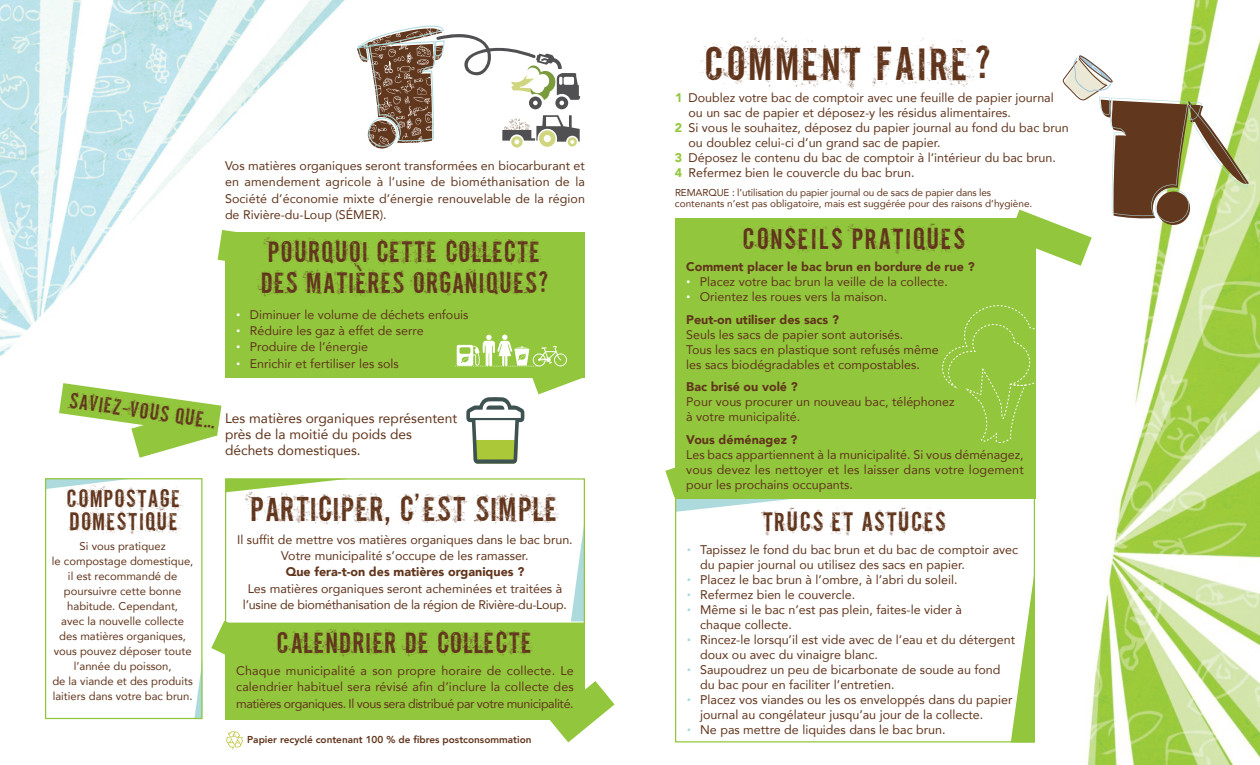
<style>
.page{position:relative;width:1260px;height:765px;background:#fff}
.page>*{position:absolute;margin:0;border:0;box-sizing:border-box;transform-origin:0 0}
.t1{font:47.5px "CGF Off Road";color:#61351c}
.t2{font:35px "CGF Off Road";color:#61351c}
.t3{font:30px/31.2px "CGF Off Road";color:#61351c}
.t4{font:27.5px "CGF Off Road";color:#61351c}
.t5{font:25px/23.8px "CGF Off Road";color:#61351c}
.t6{font:22.5px "CGF Off Road";color:#61351c}
.t7{font:13.75px/16.2px "Avenir";color:#61351c}
.t8{font:12.5px/16.2px "Avenir";color:#61351c}
.t9{font:12.5px/16.2px "Avenir";letter-spacing:-.02em;color:#61351c;text-align:center}
.t10{font:900 12.5px "Avenir";color:#61351c}
.t11{font:11.25px/15px "Avenir";color:#61351c;text-align:center}
.t12{font:10px/11.2px "Avenir";color:#61351c}
.t13{font:800 10px "Avenir";color:#61351c}
.s1{font-weight:900;font-size:15px;color:#fff}
.s2{font-weight:900;color:#92c73d}
.s3{font-weight:900}
.s4{font-weight:900;font-size:15px;color:#acdadd}
</style>
<div class="page">
<img style="left:0;top:0;width:1260px;height:765px">
<svg style="left:665px;top:461px;width:134px;height:51px"></svg>
<svg style="left:227px;top:480px;width:122px;height:12px"></svg>
<svg style="left:571px;top:518px;width:12px;height:103px"></svg>
<svg style="left:354px;top:26px;width:226px;height:123px"></svg>
<div style="left:225px;top:232px;width:360px;height:146px;background:#92c73d"></div>
<svg style="left:59px;top:383px;width:162px;height:75px"></svg>
<div style="left:675px;top:218px;width:360px;height:281px;background:#92c73d"></div>
<div style="left:675px;top:497px;width:360px;height:245px;border:1px solid #92c73d"></div>
<svg style="left:1011px;top:568px;width:24px;height:174px"></svg>
<svg style="left:1009px;top:55px;width:240px;height:211px"></svg>
<svg style="left:211px;top:621px;width:37px;height:38px"></svg>
<svg style="left:549px;top:681px;width:66px;height:61px"></svg>
<div style="left:225px;top:623px;width:360px;height:96px;background:#92c73d"></div>
<svg style="left:455px;top:335px;width:130px;height:129px"></svg>
<svg style="left:942px;top:305px;width:114px;height:138px"></svg>
<svg style="left:47px;top:480px;width:85px;height:9px"></svg>
<svg style="left:194px;top:660px;width:6px;height:57px"></svg>
<div style="left:225px;top:478px;width:360px;height:146px;border:1px solid #92c73d"></div>
<div style="left:45px;top:478px;width:157px;height:241px;border:1px solid #92c73d"></div>
<svg style="left:226px;top:731px;width:18px;height:19px"></svg>
<svg style="left:218px;top:230px;width:30px;height:34px"></svg>
<h3 class="t6" style="left:72px;top:388px;width:149px;rotate:8deg">saviez-vous que...</h3>
<h3 class="t5" style="left:67px;top:486px;width:116px">COMPOSTAGE<br>DOMESTIQUE</h3>
<p class="t11" style="left:52px;top:539px;width:143px">Si vous pratiquez<br>le compostage domestique, il est recommandé de poursuivre cette bonne habitude. Cependant,<br>avec la nouvelle collecte des matières organiques, vous pouvez déposer toute l’année du poisson,<br>de la viande et des produits laitiers dans votre bac brun.</p>
<p class="t8" style="left:225px;top:158px;width:361px;text-align:justify">Vos matières organiques seront transformées en biocarburant et en amendement agricole à l’usine de biométhanisation de la Société d’économie mixte d’énergie renouvelable de la région de Rivière-du-Loup (SÉMER).</p>
<h3 class="t3" style="left:261px;top:236px;width:289px">Pourquoi cette collecte des matiEres organiques?</h3>
<p class="t8" style="left:236px;top:307px;width:234px"><span class="s1">·</span> Diminuer le volume de déchets enfouis <span class="s1">·</span> Réduire les gaz à effet de serre<br><span class="s1">·</span> Produire de l’énergie<br><span class="s1">·</span> Enrichir et fertiliser les sols</p>
<p class="t7" style="left:225px;top:410px;width:234px">Les matières organiques représentent près de la moitié du poids des déchets domestiques.</p>
<h2 class="t2" style="left:251px;top:490px;width:309px">Participer, c est simple</h2>
<p class="t8" style="left:237px;top:532px;width:337px;text-align:center">Il suffit de mettre vos matières organiques dans le bac brun.<br>Votre municipalité s’occupe de les ramasser.</p>
<p class="t10" style="left:286px;top:564px;width:240px">Que fera-t-on des matières organiques ?</p>
<p class="t9" style="left:243px;top:581px;width:326px">Les matières organiques seront acheminées et traitées à l’usine de biométhanisation de la région de Rivière-du-Loup.</p>
<h3 class="t3" style="left:415px;top:471px;width:7px">,</h3>
<h3 class="t3" style="left:277px;top:627px;width:258px">Calendrier de collecte</h3>
<p class="t8" style="left:236px;top:663px;width:339px;text-align:justify">Chaque municipalité a son propre horaire de collecte. Le calendrier habituel sera révisé afin d’inclure la collecte des matières organiques. Il vous sera distribué par votre municipalité.</p>
<p class="t13" style="left:247px;top:733px;width:286px">Papier recyclé contenant 100 % de fibres postconsommation</p>
<h1 class="t1" style="left:705px;top:37px;width:289px">COMMENT FAIRE?</h1>
<p class="t8" style="left:675px;top:90px;width:380px"><span class="s2">1</span> Doublez votre bac de comptoir avec une feuille de papier journal</p>
<p class="t8" style="left:689px;top:105px;width:324px">ou un sac de papier et déposez-y les résidus alimentaires.</p>
<p class="t8" style="left:675px;top:120px;width:395px"><span class="s2">2</span> Si vous le souhaitez, déposez du papier journal au fond du bac brun</p>
<p class="t8" style="left:689px;top:135px;width:253px">ou doublez celui-ci d’un grand sac de papier.</p>
<p class="t8" style="left:675px;top:150px;width:382px"><span class="s2">3</span> Déposez le contenu du bac de comptoir à l’intérieur du bac brun.</p>
<p class="t8" style="left:675px;top:165px;width:241px"><span class="s2">4</span> Refermez bien le couvercle du bac brun.</p>
<p class="t12" style="left:675px;top:187px;width:359px">REMARQUE : l’utilisation du papier journal ou de sacs de papier dans les contenants n’est pas obligatoire, mais est suggérée pour des raisons d’hygiène.</p>
<h3 class="t3" style="left:743px;top:223px;width:226px">CONSEILS PRATIQUES</h3>
<p class="t8" style="left:686px;top:260px;width:290px;line-height:15px"><span class="s3">Comment placer le bac brun en bordure de rue ? </span><span class="s1">·</span> Placez votre bac brun la veille de la collecte.<br><span class="s1">·</span> Orientez les roues vers la maison.</p>
<p class="t10" style="left:686px;top:311px;width:154px">Peut-on utiliser des sacs ?</p>
<p class="t8" style="left:686px;top:327px;width:254px;line-height:15px">Seuls les sacs de papier sont autorisés.<br>Tous les sacs en plastique sont refusés même les sacs biodégradables et compostables.</p>
<p class="t10" style="left:686px;top:379px;width:113px">Bac brisé ou volé ?</p>
<p class="t8" style="left:686px;top:395px;width:270px;line-height:15px">Pour vous procurer un nouveau bac, téléphonez à votre municipalité.</p>
<p class="t10" style="left:686px;top:431px;width:113px">Vous déménagez ?</p>
<p class="t8" style="left:686px;top:447px;width:339px;line-height:15px;text-align:justify">Les bacs appartiennent à la municipalité. Si vous déménagez, vous devez les nettoyer et les laisser dans votre logement pour les prochains occupants.</p>
<h3 class="t4" style="left:763px;top:506px;width:186px">TRUCS ET ASTUCES</h3>
<p class="t8" style="left:687px;top:542px;width:333px"><span class="s4">·</span> Tapissez le fond du bac brun et du bac de comptoir avec</p>
<p class="t8" style="left:700px;top:557px;width:266px">du papier journal ou utilisez des sacs en papier.</p>
<p class="t8" style="left:687px;top:572px;width:272px"><span class="s4">·</span> Placez le bac brun à l’ombre, à l’abri du soleil.</p>
<p class="t8" style="left:687px;top:587px;width:170px"><span class="s4">·</span> Refermez bien le couvercle.</p>
<p class="t8" style="left:687px;top:602px;width:277px"><span class="s4">·</span> Même si le bac n’est pas plein, faites-le vider à</p>
<p class="t8" style="left:700px;top:617px;width:93px">chaque collecte.</p>
<p class="t8" style="left:687px;top:632px;width:330px"><span class="s4">·</span> Rincez-le lorsqu’il est vide avec de l’eau et du détergent</p>
<p class="t8" style="left:700px;top:647px;width:179px">doux ou avec du vinaigre blanc.</p>
<p class="t8" style="left:687px;top:662px;width:315px"><span class="s4">·</span> Saupoudrez un peu de bicarbonate de soude au fond</p>
<p class="t8" style="left:700px;top:677px;width:196px">du bac pour en faciliter l’entretien.</p>
<p class="t8" style="left:687px;top:692px;width:327px"><span class="s4">·</span> Placez vos viandes ou les os enveloppés dans du papier</p>
<p class="t8" style="left:700px;top:707px;width:285px">journal au congélateur jusqu’au jour de la collecte.</p>
<p class="t8" style="left:687px;top:722px;width:261px"><span class="s4">·</span> Ne pas mettre de liquides dans le bac brun.</p>
</div>
